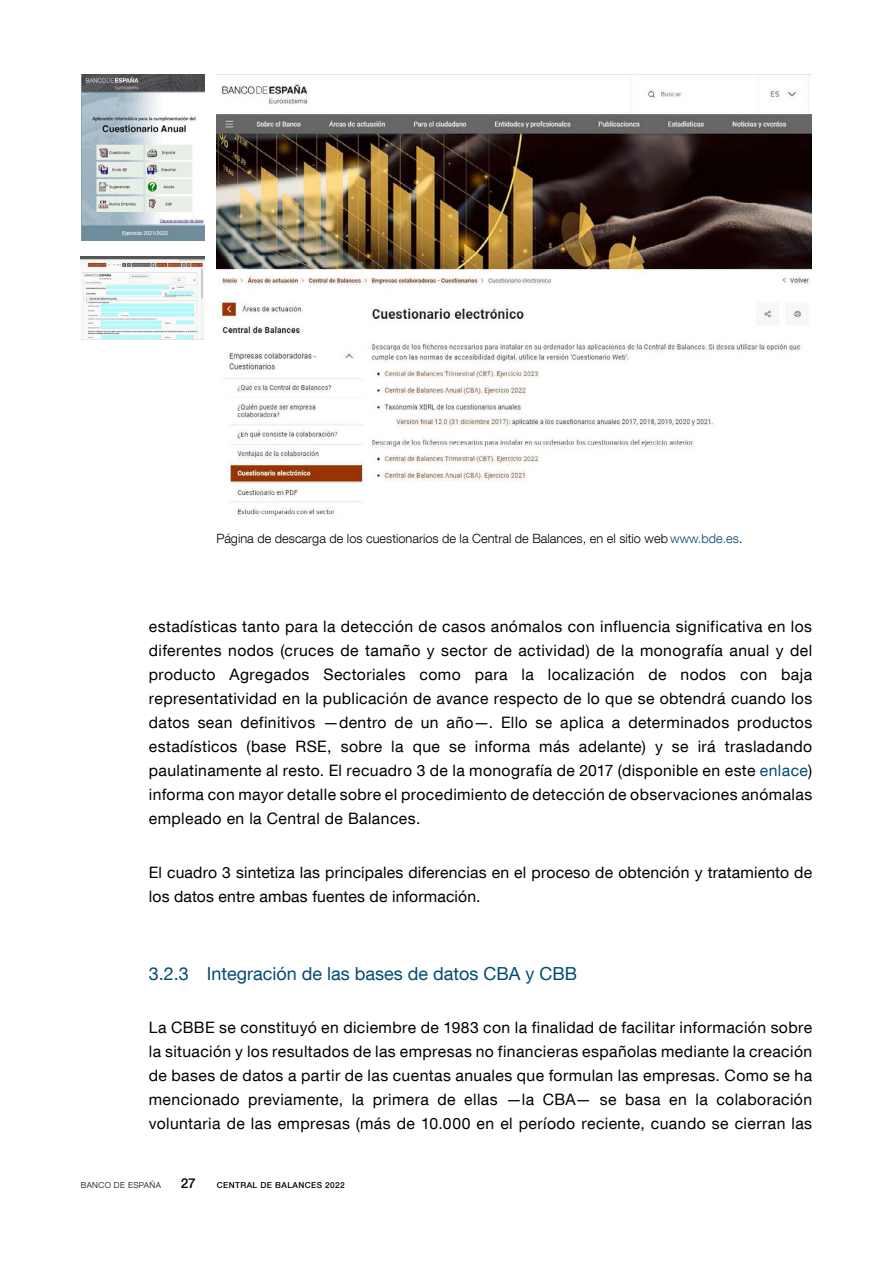
<style>
.page{position:relative;width:893px;height:1263px;background:#fff}
.page>*{position:absolute;margin:0;border:0;box-sizing:border-box;transform-origin:0 0}
.Ladillo_3{font:18px "Bd E Neue Helvetica";color:#004d72}
.Texto_capítulo{font:15.75px/24px "Bd E Neue Helvetica";letter-spacing:.015em;color:#000;text-align:justify}
.t1{font:500 13.5px "Bd E Neue Helvetica";color:#000}
.Pie_de_foto{font:300 12.75px "Bd E Neue Helvetica";color:#000}
.t2{font:500 8.25px "Bd E Neue Helvetica";letter-spacing:.05em;color:#000}
.t3{font:300 8.25px "Bd E Neue Helvetica";letter-spacing:.05em;color:#000}
.s1{color:#004d72}
</style>
<div class="page">
<img style="left:217px;top:75px;width:595px;height:441px">
<img style="left:81px;top:75px;width:123px;height:166px">
<img style="left:81px;top:256px;width:123px;height:84px">
<p class="Pie_de_foto" style="left:216px;top:531px;width:528px">Página de descarga de los cuestionarios de la Central de Balances, en el sitio web <span class="s1">www.bde.es</span>.</p>
<p class="Texto_capítulo" style="left:149px;top:614px;width:665px">estadísticas tanto para la detección de casos anómalos con influencia significativa en los diferentes nodos (cruces de tamaño y sector de actividad) de la monografía anual y del producto Agregados Sectoriales como para la localización de nodos con baja representatividad en la publicación de avance respecto de lo que se obtendrá cuando los datos sean definitivos —dentro de un año—. Ello se aplica a determinados productos estadísticos (base RSE, sobre la que se informa más adelante) y se irá trasladando paulatinamente al resto. El recuadro 3 de la monografía de 2017 (disponible en este <span class="s1">enlace</span>) informa con mayor detalle sobre el procedimiento de detección de observaciones anómalas empleado en la Central de Balances.</p>
<p class="Texto_capítulo" style="left:149px;top:860px;width:665px">El cuadro 3 sintetiza las principales diferencias en el proceso de obtención y tratamiento de los datos entre ambas fuentes de información.</p>
<h4 class="Ladillo_3" style="left:149px;top:962px;width:430px">3.2.3 Integración de las bases de datos CBA y CBB</h4>
<p class="Texto_capítulo" style="left:149px;top:1015px;width:665px">La CBBE se constituyó en diciembre de 1983 con la finalidad de facilitar información sobre la situación y los resultados de las empresas no financieras españolas mediante la creación de bases de datos a partir de las cuentas anuales que formulan las empresas. Como se ha mencionado previamente, la primera de ellas —la CBA— se basa en la colaboración voluntaria de las empresas (más de 10.000 en el período reciente, cuando se cierran las</p>
<p class="t3" style="left:81px;top:1180px;width:82px">BANCO DE ESPAÑA</p>
<p class="t1" style="left:181px;top:1175px;width:16px">27</p>
<p class="t2" style="left:217px;top:1180px;width:129px">CENTRAL DE BALANCES 2022</p>
</div>
